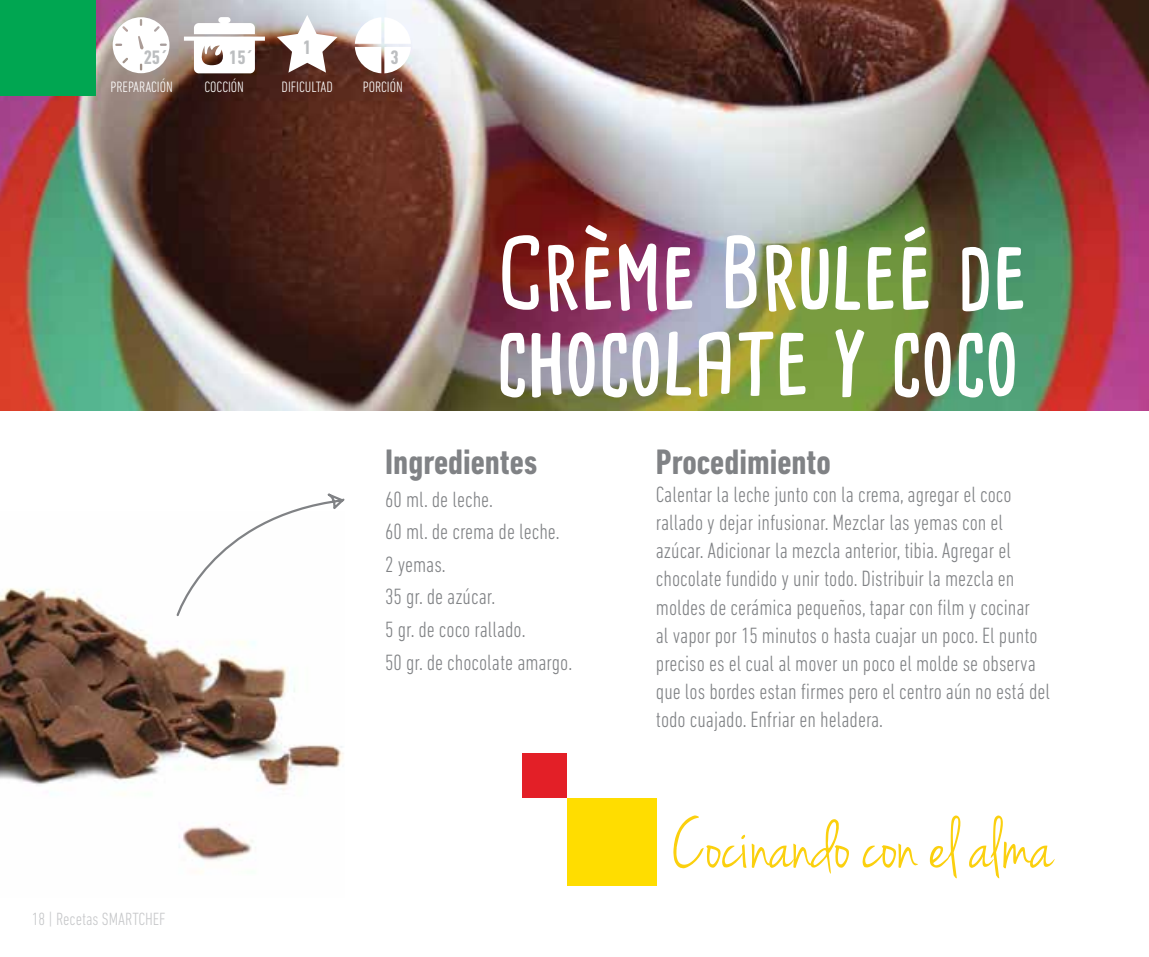
<style>
.page{position:relative;width:1149px;height:957px;background:#fff}
.page>*{position:absolute;margin:0;border:0;box-sizing:border-box;transform-origin:0 0}
.t1{font:700 94.73px/85.7px "Cardenio Modern";color:#fff}
.t2{font:74.92px "Jenna Sue";color:#fbd00e}
.t3{font:700 condensed 36px "DIN Next LT Pro";color:#808285}
.t4{font:300 condensed 22.5px/28.1px "DIN Next LT Pro";color:#808285}
.t5{font:700 condensed 19.8px "DIN Next LT Pro";color:#bcbec0}
.t6{font:300 condensed 18px "DIN Next LT Pro";color:#c7c8ca}
.t7{font:300 condensed 15.3px "DIN Next LT Pro";color:#fff}
</style>
<div class="page">
<img style="left:0;top:588px;width:344px;height:285px">
<img style="left:0;top:0;width:1148px;height:411px">
<div style="left:0;top:0;width:96px;height:96px;background:#00a651"></div>
<svg style="left:113px;top:17px;width:56px;height:56px"></svg>
<svg style="left:184px;top:17px;width:81px;height:56px"></svg>
<svg style="left:277px;top:15px;width:60px;height:58px"></svg>
<svg style="left:355px;top:17px;width:56px;height:56px"></svg>
<div style="left:566px;top:798px;width:90px;height:88px;background:#fd0"></div>
<div style="left:522px;top:753px;width:44px;height:45px;background:#e31f27"></div>
<svg style="left:175px;top:493px;width:170px;height:124px"></svg>
<p class="t5" style="left:144px;top:46px;width:26px">25´</p>
<p class="t5" style="left:229px;top:46px;width:26px">15´</p>
<p class="t5" style="left:303px;top:36px;width:10px">1</p>
<p class="t5" style="left:390px;top:46px;width:10px">3</p>
<p class="t7" style="left:110px;top:78px;width:64px">PREPARACIÓN</p>
<p class="t7" style="left:204px;top:78px;width:41px">COCCIÓN</p>
<p class="t7" style="left:281px;top:78px;width:53px">DIFICULTAD</p>
<p class="t7" style="left:362px;top:78px;width:42px">PORCIÓN</p>
<h1 class="t1" style="left:497px;top:230px;width:531px">Crème Bruleé de chocolate y coco</h1>
<p class="t6" style="left:32px;top:909px;width:135px">18 | Recetas SMARTCHEF</p>
<h3 class="t3" style="left:385px;top:441px;width:153px">Ingredientes</h3>
<p class="t4" style="left:385px;top:482px;width:188px;line-height:32.6px">60 ml. de leche.<br>60 ml. de crema de leche.<br>2 yemas.<br>35 gr. de azúcar.<br>5 gr. de coco rallado.<br>50 gr. de chocolate amargo.</p>
<h3 class="t3" style="left:655px;top:441px;width:176px">Procedimiento</h3>
<p class="t4" style="left:655px;top:480px;width:395px">Calentar la leche junto con la crema, agregar el coco rallado y dejar infusionar. Mezclar las yemas con el azúcar. Adicionar la mezcla anterior, tibia. Agregar el chocolate fundido y unir todo. Distribuir la mezcla en moldes de cerámica pequeños, tapar con film y cocinar<br>al vapor por 15 minutos o hasta cuajar un poco. El punto preciso es el cual al mover un poco el molde se observa que los bordes estan firmes pero el centro aún no está del todo cuajado. Enfriar en heladera.</p>
<h2 class="t2" style="left:671px;top:803px;width:382px">Cocinando con el alma</h2>
</div>
